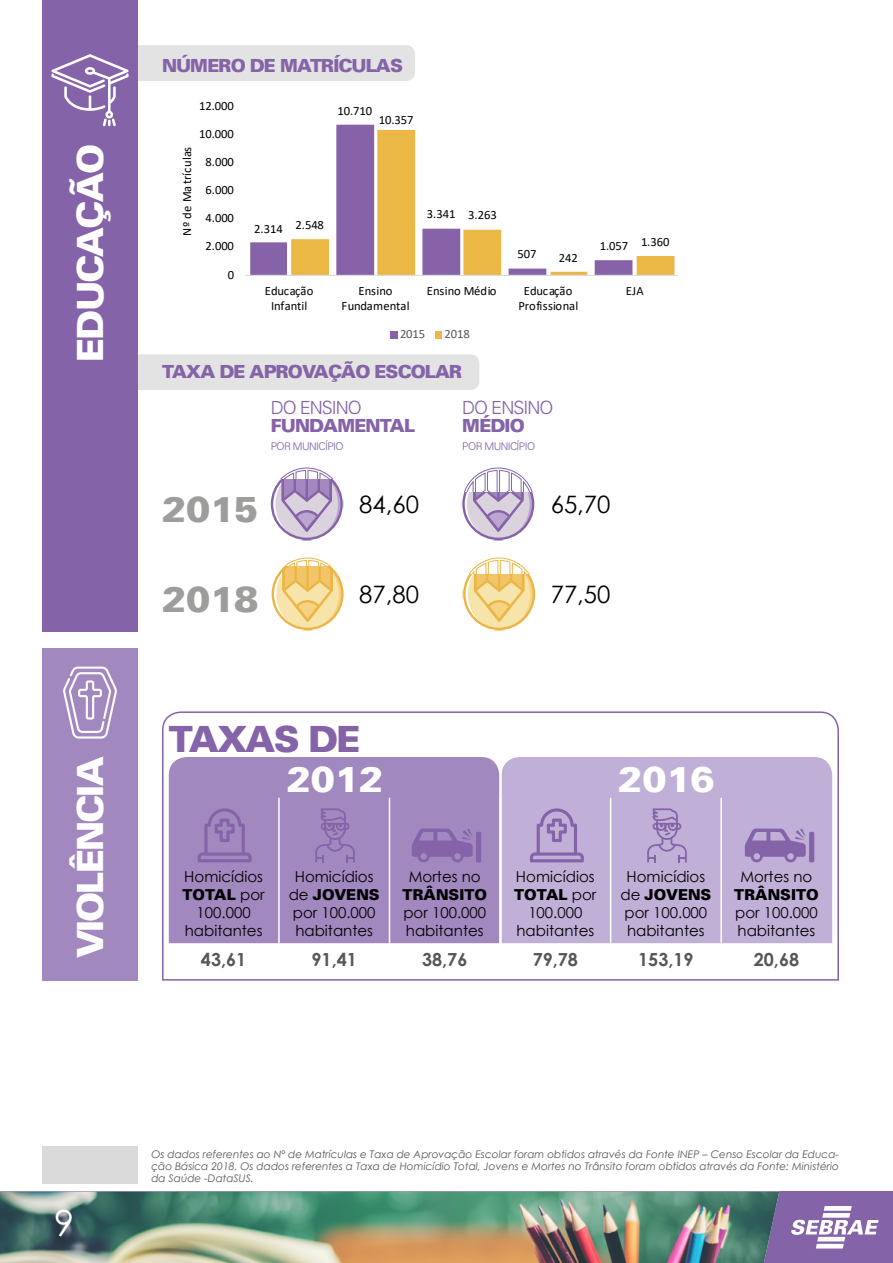
<style>
.page{position:relative;width:893px;height:1263px;background:#fff}
.page>*{position:absolute;margin:0;border:0;box-sizing:border-box;transform-origin:0 0}
.t1{font:900 36px "Univers";letter-spacing:-.05em;color:#fff}
.t2{font:900 36px "Univers";color:#9d9d9c}
.t3{font:900 36px "Univers";letter-spacing:-.05em;color:#8563a8}
.t4{font:36px "Century Gothic";color:#fff}
.t5{font:24px "Century Gothic";color:#000}
.t6{font:900 18px "Univers";letter-spacing:-.05em;color:#8563a8}
.t7{font:700 18px "Century Gothic";color:#575756}
.t8{font:300 18px "Univers";letter-spacing:-.05em;color:#8563a8}
.t9{font:15px/18px "Century Gothic";color:#000}
.t10{font:900 15px "Univers";color:#000}
.t11{font:12.6px/15.5px "Calibri";letter-spacing:-.005em;color:#000;text-align:center}
.t12{font:12.6px "Calibri";letter-spacing:.015em;color:#000}
.t13{font:12.6px "Calibri";letter-spacing:-.005em;color:#585858}
.t14{font:italic 10.5px/12px "Century Gothic";color:#575756;text-align:justify}
.t15{font:300 10.5px "Univers";letter-spacing:-.05em;color:#8563a8}
.s1{font-family:"Century Gothic";font-weight:400}
</style>
<div class="page">
<svg style="left:162px;top:711px;width:677px;height:270px"></svg>
<div style="left:138px;top:354px;width:341px;height:36px;background:#e3e3e3"></div>
<div style="left:43px;top:0;width:95px;height:631px;background:#8563a8"></div>
<div style="left:43px;top:648px;width:95px;height:333px;background:#a188bf"></div>
<svg style="left:63px;top:666px;width:54px;height:72px"></svg>
<div style="left:169px;top:757px;width:330px;height:186px;background:#a188bf"></div>
<div style="left:502px;top:757px;width:330px;height:186px;background:#c0b0d7"></div>
<svg style="left:315px;top:808px;width:40px;height:54px;background:#997eb8"></svg>
<svg style="left:647px;top:808px;width:40px;height:54px;background:#b09bca"></svg>
<svg style="left:412px;top:828px;width:69px;height:34px;background:#9071b1"></svg>
<svg style="left:745px;top:828px;width:69px;height:34px;background:#9c82ba"></svg>
<svg style="left:198px;top:808px;width:54px;height:54px;background:#987cb7"></svg>
<svg style="left:530px;top:808px;width:54px;height:54px;background:#ad98c8"></svg>
<div style="left:0;top:1192px;width:893px;height:71px;background:#8563a8"></div>
<svg style="left:791px;top:1206px;width:88px;height:42px"></svg>
<img style="left:0;top:1192px;width:779px;height:71px">
<svg style="left:51px;top:45px;width:364px;height:81px"></svg>
<svg style="left:271px;top:468px;width:72px;height:72px"></svg>
<svg style="left:462px;top:468px;width:72px;height:72px"></svg>
<svg style="left:271px;top:558px;width:73px;height:72px"></svg>
<svg style="left:463px;top:558px;width:72px;height:72px"></svg>
<hr style="left:278px;top:798px;width:2px;height:145px;background:#fff">
<hr style="left:389px;top:798px;width:1px;height:145px;background:#fff">
<hr style="left:499px;top:798px;width:2px;height:145px;background:#fff">
<hr style="left:610px;top:798px;width:1px;height:145px;background:#fff">
<hr style="left:720px;top:798px;width:2px;height:145px;background:#fff">
<hr style="left:278px;top:943px;width:2px;height:33px;background:#fff">
<hr style="left:389px;top:943px;width:1px;height:33px;background:#fff">
<hr style="left:499px;top:943px;width:2px;height:33px;background:#fff">
<hr style="left:610px;top:943px;width:1px;height:33px;background:#fff">
<hr style="left:720px;top:943px;width:2px;height:33px;background:#fff">
<div style="left:43px;top:1146px;width:95px;height:38px;background:#dadada"></div>
<svg style="left:250px;top:125px;width:165px;height:150px"></svg>
<svg style="left:291px;top:130px;width:383px;height:145px"></svg>
<hr style="left:245px;top:275px;width:433px;height:1px;background:#dadada">
<div style="left:390px;top:332px;width:7px;height:7px;background:#8663a8"></div>
<div style="left:435px;top:332px;width:6px;height:7px;background:#ebb745"></div>
<h1 class="t1" style="left:67px;top:362px;width:219px;rotate:-90deg">EDUCAÇÃO</h1>
<h1 class="t1" style="left:67px;top:958px;width:203px;rotate:-90deg">VIOLÊNCIA</h1>
<h3 class="t6" style="left:162px;top:54px;width:243px">NÚMERO DE MATRÍCULAS</h3>
<p class="t12" style="left:178px;top:236px;width:90px;rotate:-90deg">Nº de Matrículas</p>
<p class="t11" style="left:199px;top:97px;width:36px">12.000</p>
<p class="t11" style="left:199px;top:126px;width:36px">10.000</p>
<p class="t11" style="left:206px;top:154px;width:30px">8.000</p>
<p class="t11" style="left:206px;top:182px;width:30px">6.000</p>
<p class="t11" style="left:206px;top:210px;width:30px">4.000</p>
<p class="t11" style="left:206px;top:238px;width:30px">2.000</p>
<p class="t11" style="left:228px;top:266px;width:8px">0</p>
<p class="t11" style="left:337px;top:102px;width:36px">10.710</p>
<p class="t11" style="left:379px;top:112px;width:36px">10.357</p>
<p class="t11" style="left:254px;top:220px;width:30px">2.314</p>
<p class="t11" style="left:296px;top:217px;width:30px">2.548</p>
<p class="t11" style="left:427px;top:206px;width:30px">3.341</p>
<p class="t11" style="left:468px;top:207px;width:30px">3.263</p>
<p class="t11" style="left:517px;top:246px;width:20px">507</p>
<p class="t11" style="left:559px;top:250px;width:20px">242</p>
<p class="t11" style="left:600px;top:238px;width:30px">1.057</p>
<p class="t11" style="left:641px;top:234px;width:30px">1.360</p>
<p class="t11" style="left:265px;top:283px;width:50px">Educação<br>Infantil</p>
<p class="t11" style="left:342px;top:283px;width:69px">Ensino<br>Fundamental</p>
<p class="t11" style="left:427px;top:283px;width:71px">Ensino Médio</p>
<p class="t11" style="left:519px;top:283px;width:61px">Educação<br>Profissional</p>
<p class="t11" style="left:626px;top:283px;width:19px">EJA</p>
<p class="t13" style="left:400px;top:325px;width:27px">2015</p>
<p class="t13" style="left:445px;top:325px;width:27px">2018</p>
<h3 class="t6" style="left:162px;top:360px;width:302px">TAXA DE APROVAÇÃO ESCOLAR</h3>
<h3 class="t8" style="left:271px;top:397px;width:93px">DO ENSINO</h3>
<h3 class="t8" style="left:462px;top:397px;width:93px">DO ENSINO</h3>
<p class="t15" style="left:271px;top:440px;width:75px">POR MUNICÍPIO</p>
<p class="t15" style="left:462px;top:440px;width:75px">POR MUNICÍPIO</p>
<h3 class="t6" style="left:271px;top:414px;width:146px">FUNDAMENTAL</h3>
<h3 class="t6" style="left:462px;top:414px;width:64px">MÉDIO</h3>
<h1 class="t2" style="left:162px;top:485px;width:98px">2015</h1>
<h2 class="t5" style="left:359px;top:488px;width:61px">84,60</h2>
<h2 class="t5" style="left:551px;top:488px;width:61px">65,70</h2>
<h1 class="t2" style="left:162px;top:575px;width:98px">2018</h1>
<h2 class="t5" style="left:359px;top:578px;width:61px">87,80</h2>
<h2 class="t5" style="left:551px;top:578px;width:61px">77,50</h2>
<h1 class="t3" style="left:169px;top:715px;width:193px">TAXAS DE</h1>
<h1 class="t1" style="left:287px;top:755px;width:98px">2012</h1>
<h1 class="t1" style="left:618px;top:755px;width:98px">2016</h1>
<h3 class="t9" style="left:184px;top:867px;width:80px">Homicídios</h3>
<h3 class="t10" style="left:183px;top:885px;width:84px">TOTAL <span class="s1">por</span></h3>
<h3 class="t9" style="left:185px;top:903px;width:79px;text-align:center">100.000 habitantes</h3>
<h3 class="t9" style="left:295px;top:867px;width:80px">Homicídios</h3>
<h3 class="t10" style="left:289px;top:885px;width:93px"><span class="s1">de</span> JOVENS</h3>
<h3 class="t9" style="left:293px;top:903px;width:84px">por 100.000 habitantes</h3>
<h3 class="t9" style="left:409px;top:867px;width:73px">Mortes no</h3>
<h3 class="t10" style="left:403px;top:885px;width:86px">TRÂNSITO</h3>
<h3 class="t9" style="left:403px;top:903px;width:84px">por 100.000 habitantes</h3>
<h3 class="t9" style="left:516px;top:867px;width:80px">Homicídios</h3>
<h3 class="t10" style="left:514px;top:885px;width:84px">TOTAL <span class="s1">por</span></h3>
<h3 class="t9" style="left:516px;top:903px;width:79px;text-align:center">100.000 habitantes</h3>
<h3 class="t9" style="left:626px;top:867px;width:80px">Homicídios</h3>
<h3 class="t10" style="left:620px;top:885px;width:93px"><span class="s1">de</span> JOVENS</h3>
<h3 class="t9" style="left:624px;top:903px;width:84px">por 100.000 habitantes</h3>
<h3 class="t9" style="left:740px;top:867px;width:73px">Mortes no</h3>
<h3 class="t10" style="left:734px;top:885px;width:86px">TRÂNSITO</h3>
<h3 class="t9" style="left:735px;top:903px;width:84px">por 100.000 habitantes</h3>
<h3 class="t7" style="left:201px;top:946px;width:47px">43,61</h3>
<h3 class="t7" style="left:312px;top:946px;width:47px">91,41</h3>
<h3 class="t7" style="left:422px;top:946px;width:47px">38,76</h3>
<h3 class="t7" style="left:533px;top:946px;width:47px">79,78</h3>
<h3 class="t7" style="left:638px;top:946px;width:57px">153,19</h3>
<h3 class="t7" style="left:754px;top:946px;width:47px">20,68</h3>
<h1 class="t4" style="left:54px;top:1198px;width:21px">9</h1>
<p class="t14" style="left:151px;top:1148px;width:689px">Os dados referentes ao Nº de Matrículas e Taxa de Aprovação Escolar foram obtidos através da Fonte INEP – Censo Escolar da Educa&shy;ção Básica 2018. Os dados referentes a Taxa de Homicídio Total, Jovens e Mortes no Trânsito foram obtidos através da Fonte: Ministério da Saúde -DataSUS.</p>
</div>
